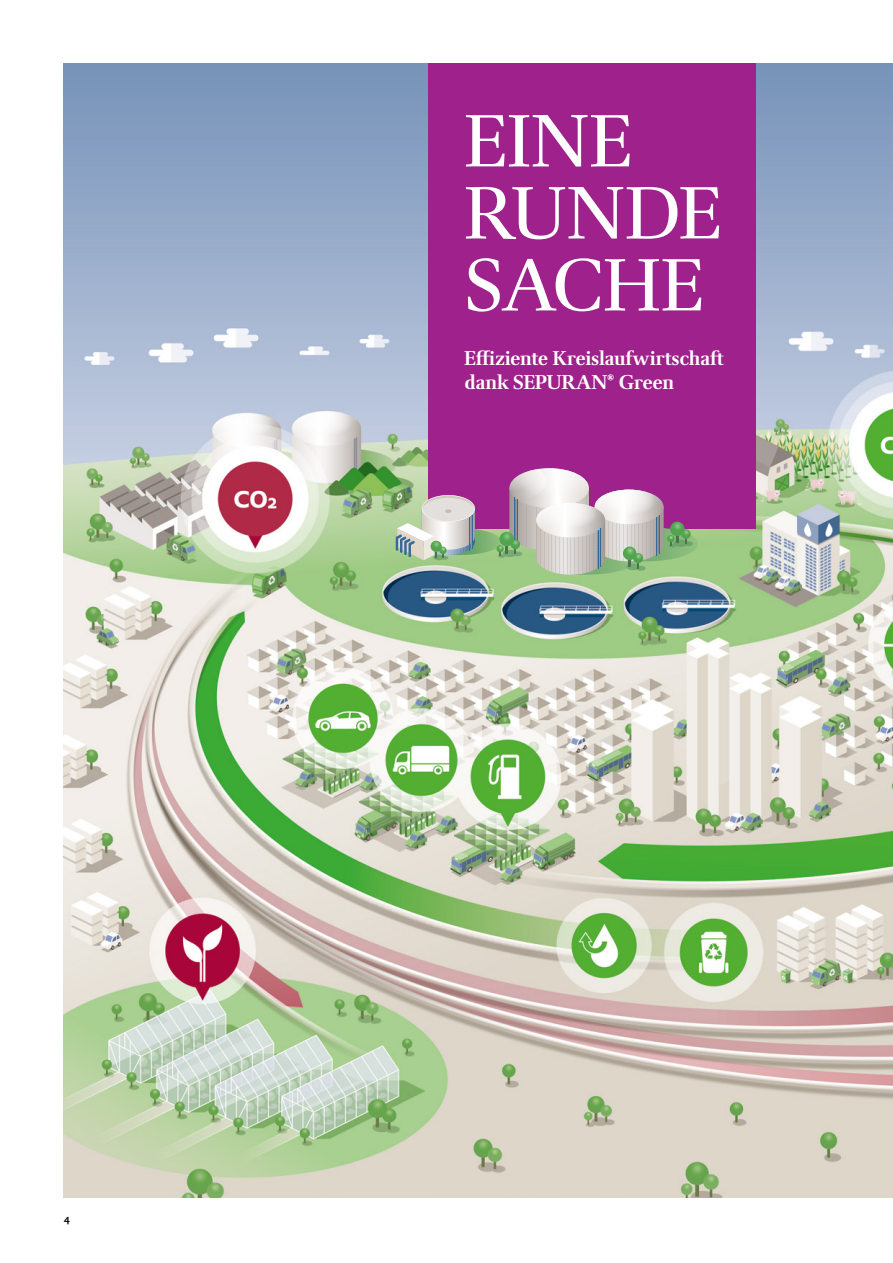
<style>
.page{position:relative;width:893px;height:1263px;background:#fff}
.page>*{position:absolute;margin:0;border:0;box-sizing:border-box;transform-origin:0 0}
.t1{font:72px/72px "Evonik Antares";letter-spacing:-.01em;color:#fff}
.t2{font:500 19.5px/24px "Evonik Antares";letter-spacing:-.01em;color:#fff}
.t3{font:500 10.5px "Evonik Prokyon";color:#000}
</style>
<div class="page">
<img style="left:64px;top:63px;width:829px;height:1134px">
<div style="left:428px;top:63px;width:328px;height:465px;background:#9f218b"></div>
<svg style="left:396px;top:468px;width:302px;height:107px"></svg>
<p class="t3" style="left:64px;top:1210px;width:6px">4</p>
<h1 class="t1" style="left:465px;top:100px;width:260px">EINE<br>RUNDE<br>SACHE</h1>
<p class="t2" style="left:465px;top:343px;width:261px">Effiziente Kreislaufwirtschaft dank SEPURAN® Green</p>
</div>
